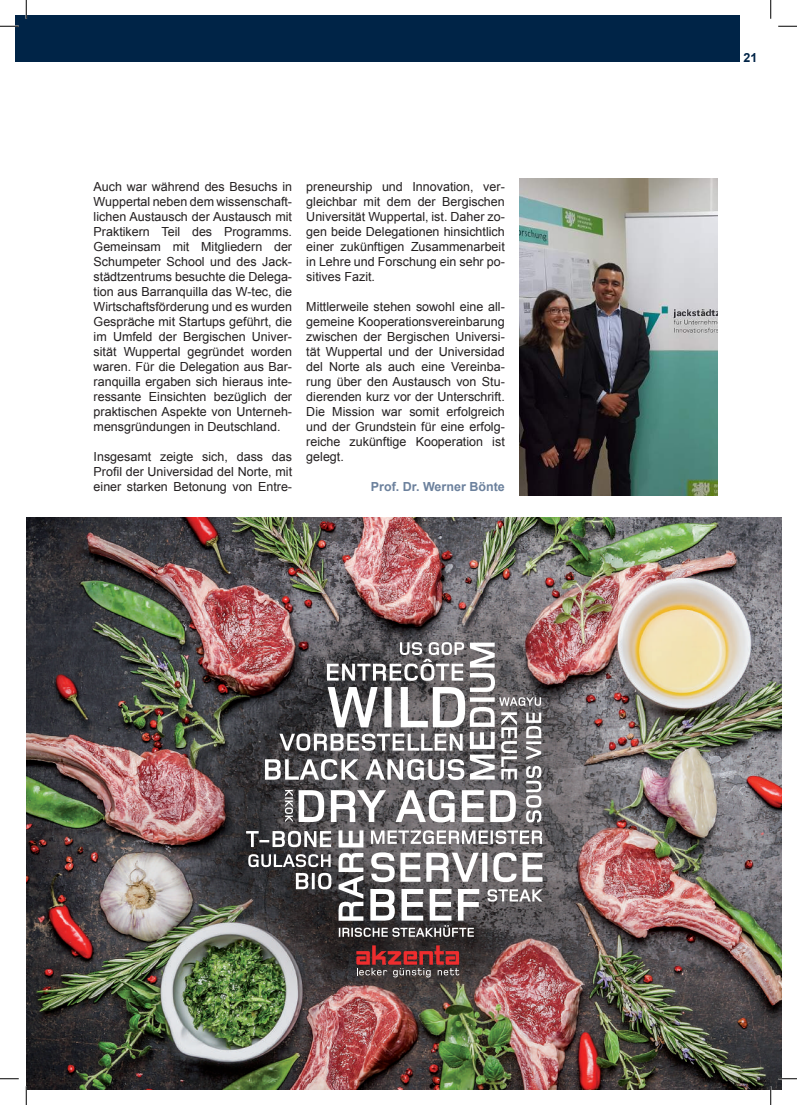
<style>
.page{position:relative;width:797px;height:1105px;background:#fff}
.page>*{position:absolute;margin:0;border:0;box-sizing:border-box;transform-origin:0 0}
.t1{font:12.5px/15px "Arial";color:#231f20;text-align:justify}
.t2{font:700 12.5px "Arial";color:#6c819d}
.t3{font:700 12.5px "Arial";color:#002447}
</style>
<div class="page">
<div style="left:16px;top:16px;width:10px;height:46px;background:#002447"></div>
<div style="left:26px;top:16px;width:713px;height:46px;background:#002447"></div>
<img style="left:519px;top:179px;width:198px;height:317px">
<img style="left:26px;top:517px;width:755px;height:572px">
<svg style="left:296px;top:873px;width:35px;height:16px"></svg>
<svg style="left:246px;top:831px;width:85px;height:16px"></svg>
<svg style="left:248px;top:854px;width:82px;height:13px"></svg>
<svg style="left:338px;top:830px;width:204px;height:107px"></svg>
<svg style="left:265px;top:642px;width:276px;height:180px"></svg>
<svg style="left:356px;top:945px;width:103px;height:32px;background:#743a3a"></svg>
<svg style="left:0;top:25px;width:19px;height:2px"></svg>
<svg style="left:778px;top:25px;width:19px;height:2px"></svg>
<svg style="left:0;top:1078px;width:19px;height:1px"></svg>
<svg style="left:778px;top:1078px;width:19px;height:1px"></svg>
<svg style="left:25px;top:0;width:2px;height:19px"></svg>
<svg style="left:25px;top:1086px;width:2px;height:19px"></svg>
<svg style="left:770px;top:0;width:1px;height:19px"></svg>
<svg style="left:770px;top:1086px;width:1px;height:19px"></svg>
<p class="t1" style="left:94px;top:179px;width:200px">Auch war während des Besuchs in Wuppertal neben dem wissenschaft&shy;lichen Austausch der Austausch mit Praktikern Teil des Programms.<br>Gemeinsam mit Mitgliedern der Schumpeter School und des Jack&shy;städtzentrums besuchte die Delega&shy;tion aus Barranquilla das W-tec, die Wirtschaftsförderung und es wurden Gespräche mit Startups geführt, die im Umfeld der Bergischen Univer&shy;sität Wuppertal gegründet worden waren. Für die Delegation aus Bar&shy;ranquilla ergaben sich hieraus inte&shy;ressante Einsichten bezüglich der praktischen Aspekte von Unterneh&shy;mensgründungen in Deutschland.</p>
<p class="t1" style="left:94px;top:449px;width:200px">Insgesamt zeigte sich, dass das Profil der Universidad del Norte, mit einer starken Betonung von Entre-</p>
<p class="t1" style="left:306px;top:179px;width:200px">preneurship und Innovation, ver&shy;gleichbar mit dem der Bergischen Universität Wuppertal, ist. Daher zo&shy;gen beide Delegationen hinsichtlich einer zukünftigen Zusammenarbeit in Lehre und Forschung ein sehr po&shy;sitives Fazit.</p>
<p class="t1" style="left:306px;top:299px;width:200px">Mittlerweile stehen sowohl eine all&shy;gemeine Kooperationsvereinbarung zwischen der Bergischen Universi&shy;tät Wuppertal und der Universidad del Norte als auch eine Vereinba&shy;rung über den Austausch von Stu&shy;dierenden kurz vor der Unterschrift.<br>Die Mission war somit erfolgreich und der Grundstein für eine erfolg&shy;reiche zukünftige Kooperation ist gelegt.</p>
<p class="t2" style="left:371px;top:479px;width:135px">Prof. Dr. Werner Bönte</p>
<p class="t3" style="left:743px;top:49px;width:15px">21</p>
</div>
